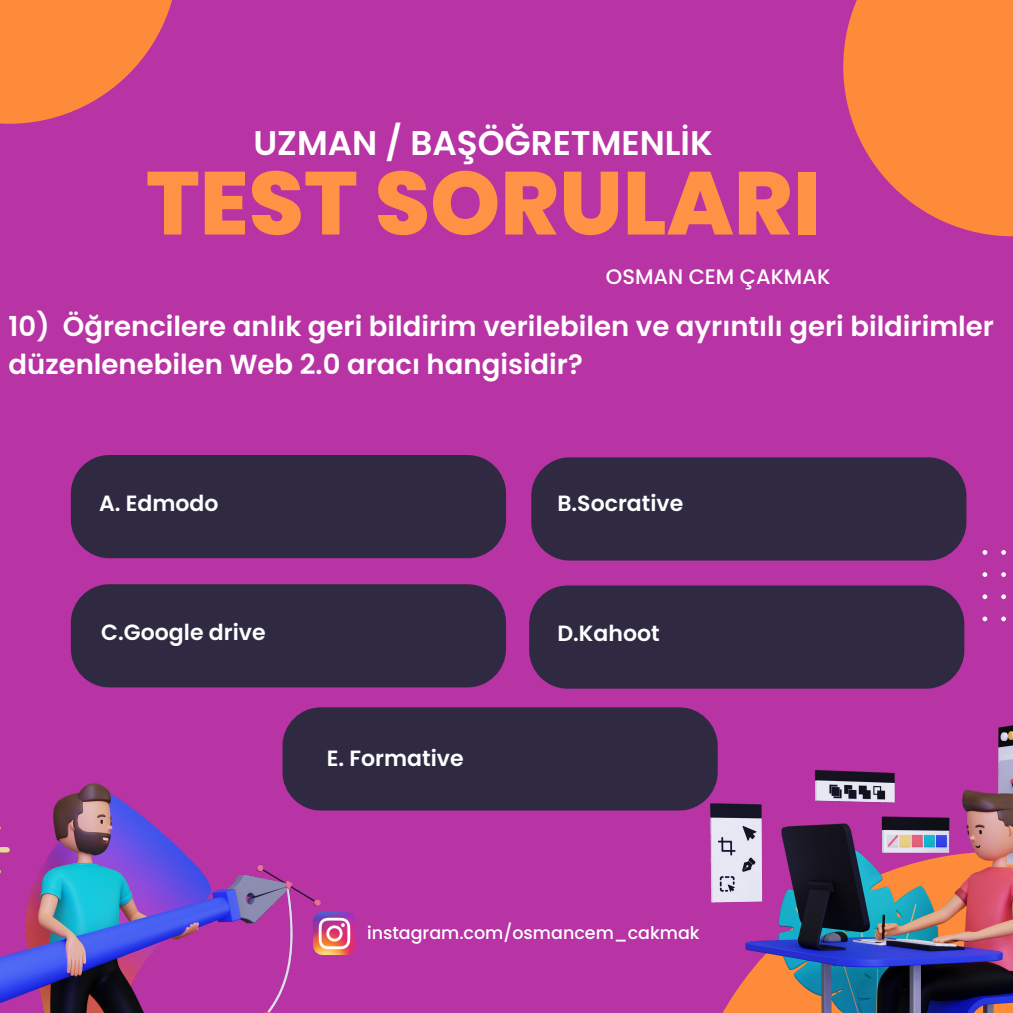
<style>
.page{position:relative;width:1013px;height:1013px;background:#fff}
.page>*{position:absolute;margin:0;border:0;box-sizing:border-box;transform-origin:0 0}
.t1{font:800 89.12px "Poppins";color:#ff9244}
.t2{font:600 34.25px "Poppins";color:#fff}
.t3{font:600 27.5px/38.5px "Poppins";color:#fff}
.t4{font:600 22px "Poppins";color:#fff}
.t5{font:500 21px "Poppins";color:#fff}
.t6{font:500 17.5px "Poppins";color:#fff}
</style>
<div class="page">
<div style="left:0;top:0;width:1012px;height:1012px;background:#b833a3"></div>
<svg style="left:0;top:0;width:172px;height:124px"></svg>
<svg style="left:843px;top:0;width:169px;height:236px"></svg>
<img style="left:0;top:783px;width:321px;height:229px">
<div style="left:529px;top:585px;width:435px;height:103px;background:#2f2a42;border-radius:38px"></div>
<img style="left:710px;top:723px;width:302px;height:289px">
<svg style="left:982px;top:550px;width:24px;height:71px"></svg>
<img style="left:313px;top:912px;width:42px;height:42px">
<div style="left:531px;top:457px;width:435px;height:103px;background:#2f2a42;border-radius:38px"></div>
<div style="left:71px;top:455px;width:435px;height:103px;background:#2f2a42;border-radius:38px"></div>
<div style="left:71px;top:584px;width:435px;height:103px;background:#2f2a42;border-radius:38px"></div>
<div style="left:282px;top:707px;width:435px;height:103px;background:#2f2a42;border-radius:38px"></div>
<p class="t2" style="left:253px;top:119px;width:461px">UZMAN / BAŞÖĞRETMENLİK</p>
<h1 class="t1" style="left:146px;top:141px;width:676px">TEST SORULARI</h1>
<p class="t5" style="left:606px;top:262px;width:226px">OSMAN CEM ÇAKMAK</p>
<p class="t3" style="left:9px;top:307px;width:986px">10) Öğrencilere anlık geri bildirim verilebilen ve ayrıntılı geri bildirimler düzenlenebilen Web 2.0 aracı hangisidir?</p>
<p class="t4" style="left:99px;top:487px;width:121px">A. Edmodo</p>
<p class="t4" style="left:557px;top:487px;width:127px">B.Socrative</p>
<p class="t4" style="left:101px;top:617px;width:166px">C.Google drive</p>
<p class="t4" style="left:327px;top:743px;width:138px">E. Formative</p>
<p class="t4" style="left:557px;top:618px;width:104px">D.Kahoot</p>
<p class="t6" style="left:367px;top:920px;width:334px">instagram.com/osmancem_cakmak</p>
</div>
